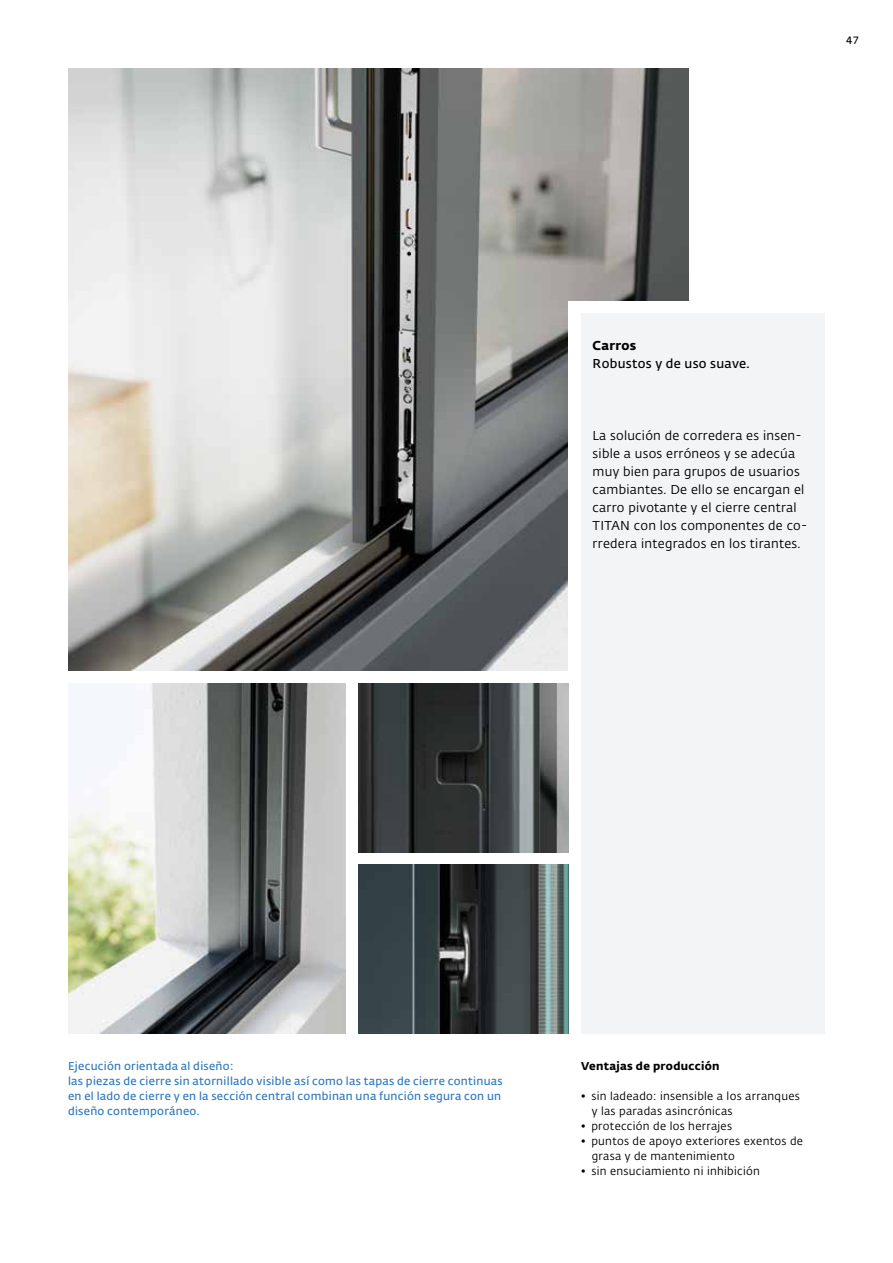
<style>
.page{position:relative;width:893px;height:1263px;background:#fff}
.page>*{position:absolute;margin:0;border:0;box-sizing:border-box;transform-origin:0 0}
.t1{font:12.75px/18px "Fedra Sans Alt Pro";letter-spacing:.02em;color:#000}
.t2{font:600 12.75px "Fedra Sans Alt Pro";letter-spacing:.02em;color:#000}
.t3{font:700 12.75px "Fedra Sans Alt Pro";letter-spacing:.02em;color:#000}
.t4{font:600 11.25px/15px "Fedra Sans Alt Pro";letter-spacing:.025em;color:#2e7abf}
.t5{font:11.25px/15px "Fedra Sans Alt Pro";letter-spacing:.025em;color:#000}
.t6{font:700 11.25px "Fedra Sans Alt Pro";letter-spacing:.025em;color:#000}
.t7{font:600 10.5px "Fedra Sans Alt Pro";color:#000}
</style>
<div class="page">
<img style="left:68px;top:68px;width:621px;height:602px">
<img style="left:68px;top:683px;width:278px;height:351px">
<div style="left:568px;top:301px;width:257px;height:733px;background:#fff"></div>
<div style="left:581px;top:314px;width:244px;height:720px;background:#f2f4f5"></div>
<img style="left:359px;top:683px;width:209px;height:169px">
<img style="left:359px;top:865px;width:209px;height:169px">
<p class="t7" style="left:846px;top:32px;width:14px">47</p>
<p class="t3" style="left:593px;top:335px;width:45px">Carros</p>
<p class="t2" style="left:593px;top:354px;width:159px">Robustos y de uso suave.</p>
<p class="t1" style="left:593px;top:426px;width:216px">La solución de corredera es insen&shy;sible a usos erróneos y se adecúa muy bien para grupos de usuarios cambiantes. De ello se encargan el carro pivotante y el cierre central TITAN con los componentes de co&shy;rredera integrados en los tirantes.</p>
<p class="t4" style="left:68px;top:1058px;width:436px">Ejecución orientada al diseño:<br>las piezas de cierre sin atornillado visible así como las tapas de cierre continuas en el lado de cierre y en la sección central combinan una función segura con un diseño contemporáneo.</p>
<p class="t6" style="left:581px;top:1057px;width:140px">Ventajas de producción</p>
<p class="t5" style="left:592px;top:1088px;width:210px;text-indent:-11px">• sin ladeado: insensible a los arranques y las paradas asincrónicas</p>
<p class="t5" style="left:581px;top:1118px;width:152px">• protección de los herrajes</p>
<p class="t5" style="left:592px;top:1133px;width:213px;text-indent:-11px">• puntos de apoyo exteriores exentos de grasa y de mantenimiento</p>
<p class="t5" style="left:581px;top:1163px;width:180px">• sin ensuciamiento ni inhibición</p>
</div>
